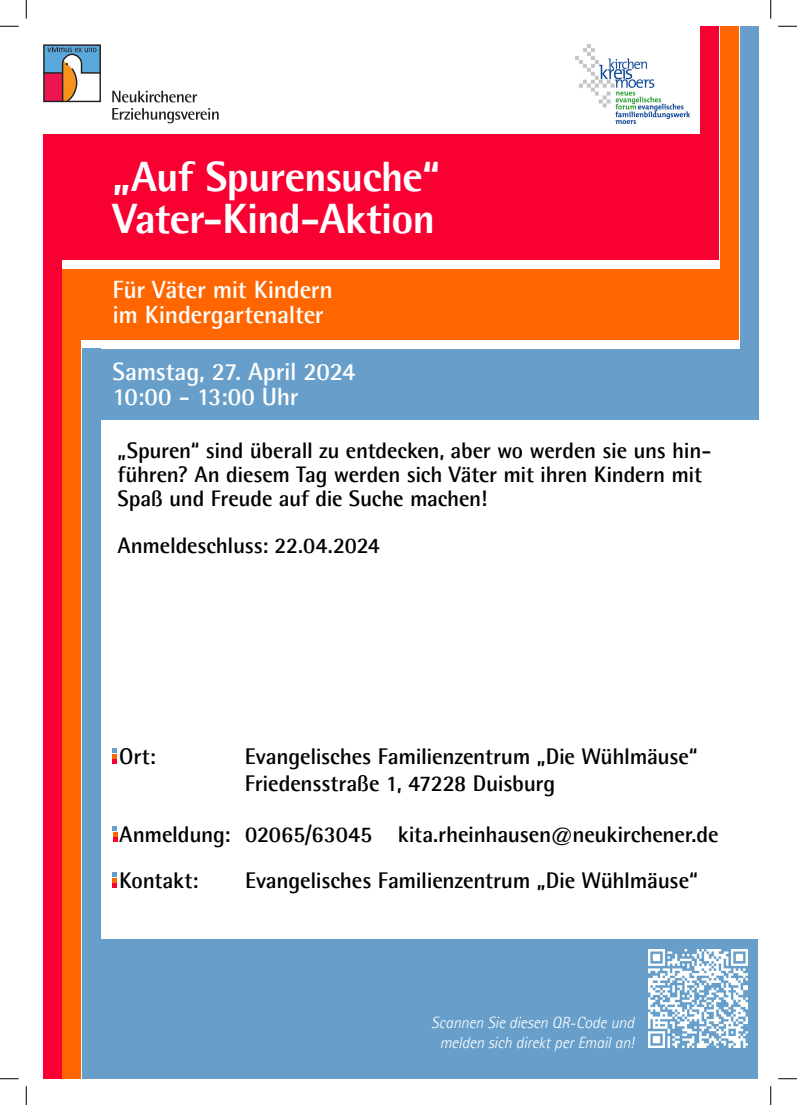
<style>
.page{position:relative;width:797px;height:1105px;background:#fff}
.page>*{position:absolute;margin:0;border:0;box-sizing:border-box;transform-origin:0 0}
.t1{font:700 42.5px/42.5px "Agfa Rotis Semisans Ex";letter-spacing:-.025em;color:#fff}
.t2{font:700 25px/25px "Agfa Rotis Semisans";letter-spacing:-.01em;color:#fff}
.t3{font:700 22.75px/46px "Agfa Rotis Semisans";letter-spacing:-.01em;color:#000}
.t4{font:700 22.5px/23.8px "Agfa Rotis Semisans";letter-spacing:-.01em;color:#000}
.t5{font:italic 300 16.25px/19.5px "Agfa Rotis Semisans";letter-spacing:-.01em;color:#fff;text-align:center}
</style>
<div class="page">
<svg style="left:43px;top:44px;width:58px;height:59px"></svg>
<svg style="left:112px;top:91px;width:85px;height:11px"></svg>
<svg style="left:112px;top:108px;width:107px;height:15px"></svg>
<div style="left:83px;top:349px;width:18px;height:730px;background:#679fca"></div>
<div style="left:63px;top:269px;width:18px;height:810px;background:#f60"></div>
<div style="left:43px;top:135px;width:18px;height:944px;background:#f90033"></div>
<div style="left:740px;top:26px;width:18px;height:393px;background:#679fca"></div>
<div style="left:720px;top:26px;width:18px;height:314px;background:#f60"></div>
<div style="left:700px;top:26px;width:18px;height:234px;background:#f90033"></div>
<div style="left:56px;top:135px;width:653px;height:125px;background:#f90033"></div>
<img style="left:575px;top:44px;width:115px;height:79px">
<div style="left:72px;top:269px;width:660px;height:71px;background:#f60"></div>
<div style="left:92px;top:349px;width:660px;height:70px;background:#679fca"></div>
<svg style="left:112px;top:748px;width:5px;height:16px"></svg>
<svg style="left:112px;top:826px;width:5px;height:16px"></svg>
<svg style="left:112px;top:872px;width:5px;height:16px"></svg>
<div style="left:92px;top:939px;width:666px;height:140px;background:#679fca"></div>
<img style="left:648px;top:949px;width:99px;height:99px">
<svg style="left:0;top:25px;width:19px;height:2px"></svg>
<svg style="left:778px;top:25px;width:19px;height:2px"></svg>
<svg style="left:0;top:1078px;width:19px;height:1px"></svg>
<svg style="left:778px;top:1078px;width:19px;height:1px"></svg>
<svg style="left:25px;top:0;width:2px;height:19px"></svg>
<svg style="left:25px;top:1086px;width:2px;height:19px"></svg>
<svg style="left:770px;top:0;width:1px;height:19px"></svg>
<svg style="left:770px;top:1086px;width:1px;height:19px"></svg>
<h1 class="t1" style="left:112px;top:155px;width:329px">„Auf Spurensuche“<br>Vater-Kind-Aktion</h1>
<p class="t2" style="left:112px;top:277px;width:222px">Für Väter mit Kindern im Kindergartenalter</p>
<p class="t2" style="left:112px;top:359px;width:244px">Samstag, 27. April 2024<br>10:00 - 13:00 Uhr</p>
<p class="t4" style="left:118px;top:438px;width:595px">„Spuren“ sind überall zu entdecken, aber wo werden sie uns hin&shy;führen? An diesem Tag werden sich Väter mit ihren Kindern mit<br>Spaß und Freude auf die Suche machen!</p>
<p class="t4" style="left:118px;top:533px;width:264px">Anmeldeschluss: 22.04.2024</p>
<p class="t3" style="left:119px;top:733px;width:38px">Ort:</p>
<p class="t3" style="left:119px;top:811px;width:113px">Anmeldung:<br>Kontakt:</p>
<p class="t3" style="left:245px;top:742px;width:454px;line-height:27.2px">Evangelisches Familienzentrum „Die Wühlmäuse“<br>Friedensstraße 1, 47228 Duisburg</p>
<p class="t3" style="left:245px;top:811px;width:475px">02065/63045 kita.rheinhausen@neukirchener.de</p>
<p class="t3" style="left:245px;top:857px;width:454px">Evangelisches Familienzentrum „Die Wühlmäuse“</p>
<p class="t5" style="left:431px;top:1013px;width:204px">Scannen Sie diesen QR-Code und melden sich direkt per Email an!</p>
</div>
